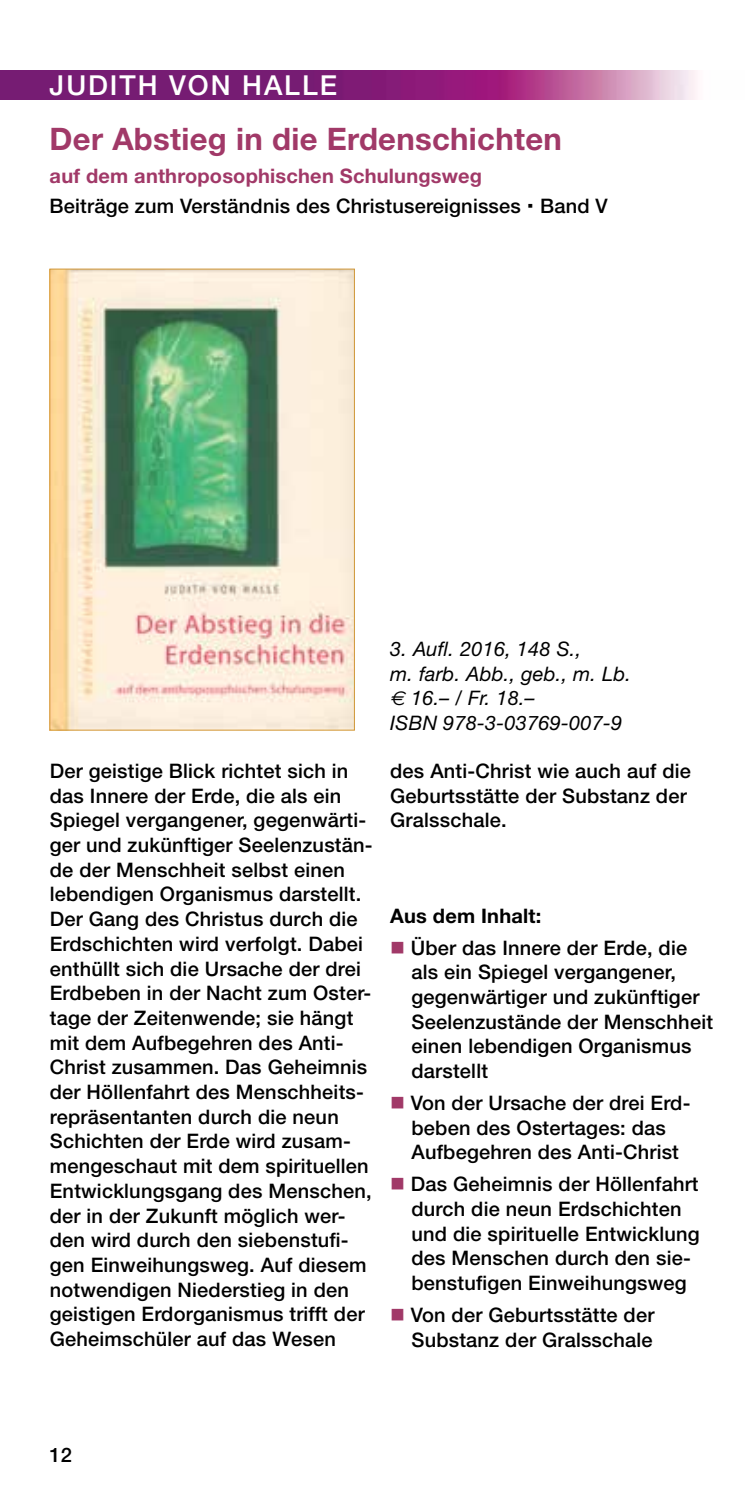
<style>
.page{position:relative;width:745px;height:1489px;background:#fff}
.page>*{position:absolute;margin:0;border:0;box-sizing:border-box;transform-origin:0 0}
.t1{font:700 31px "Helvetica Neue";letter-spacing:.01em;color:#a13968}
.t2{font:500 27.5px "Helvetica Neue";letter-spacing:.07em;color:#fff}
.t3{font:500 20px/24.8px "Helvetica Neue";letter-spacing:.01em;color:#000}
.t4{font:italic 20px/24.5px "Helvetica Neue";letter-spacing:.01em;color:#000}
.t5{font:700 20px "Helvetica Neue";letter-spacing:.01em;color:#a13968}
.t6{font:700 20px "Helvetica Neue";letter-spacing:.01em;color:#000}
.s1{font-family:"Euro Sans"}
.s2{color:#a13968}
</style>
<div class="page">
<img style="left:52px;top:271px;width:300px;height:457px">
<div style="left:50px;top:269px;width:304px;height:461px;border:1px solid #d09737"></div>
<img style="left:0;top:71px;width:697px;height:28px">
<h2 class="t2" style="left:50px;top:69px;width:289px">JUDITH VON HALLE</h2>
<h1 class="t1" style="left:50px;top:120px;width:513px">Der Abstieg in die Erdenschichten</h1>
<p class="t5" style="left:50px;top:164px;width:434px">auf dem anthroposophischen Schulungsweg</p>
<p class="t3" style="left:50px;top:194px;width:559px">Beiträge zum Verständnis des Christusereignisses Band V</p>
<p class="t3" style="left:50px;top:758px;width:324px">Der geistige Blick richtet sich in das Innere der Erde, die als ein<br>Spiegel vergangener, gegenwärti&shy;ger und zukünftiger Seelenzustän&shy;de der Menschheit selbst einen lebendigen Organismus darstellt.<br>Der Gang des Christus durch die<br>Erdschichten wird verfolgt. Dabei enthüllt sich die Ursache der drei<br>Erdbeben in der Nacht zum Oster&shy;tage der Zeitenwende; sie hängt mit dem Aufbegehren des Anti-<br>Christ zusammen. Das Geheimnis der Höllenfahrt des Menschheits&shy;repräsentanten durch die neun<br>Schichten der Erde wird zusam&shy;mengeschaut mit dem spirituellen<br>Entwicklungsgang des Menschen, der in der Zukunft möglich wer&shy;den wird durch den siebenstufi&shy;gen Einweihungsweg. Auf diesem notwendigen Niederstieg in den geistigen Erdorganismus trifft der<br>Geheimschüler auf das Wesen</p>
<p class="t4" style="left:390px;top:636px;width:242px">3. Aufl. 2016, 148 S.,<br>m. farb. Abb., geb., m. Lb. <span class="s1">€</span> 16.– / Fr. 18.–<br>ISBN 978-3-03769-007-9</p>
<p class="t3" style="left:390px;top:758px;width:302px">des Anti-Christ wie auch auf die<br>Geburtsstätte der Substanz der<br>Gralsschale.</p>
<p class="t6" style="left:390px;top:903px;width:152px">Aus dem Inhalt:</p>
<p class="t3" style="left:411px;top:934px;width:303px;text-indent:-21px"><span class="s2">■</span> Über das Innere der Erde, die als ein Spiegel vergangener, gegenwärtiger und zukünftiger<br>Seelenzustände der Menschheit einen lebendigen Organismus darstellt</p>
<p class="t3" style="left:390px;top:1090px;width:301px;text-align:center"><span class="s2">■</span> Von der Ursache der drei Erd&shy;beben des Ostertages: das<br>Aufbegehren des Anti-Christ</p>
<p class="t3" style="left:411px;top:1171px;width:289px;text-indent:-21px"><span class="s2">■</span> Das Geheimnis der Höllenfahrt durch die neun Erdschichten und die spirituelle Entwicklung des Menschen durch den sie&shy;benstufigen Einweihungsweg</p>
<p class="t3" style="left:390px;top:1301px;width:265px;text-align:right"><span class="s2">■</span> Von der Geburtsstätte der<br>Substanz der Gralsschale</p>
<p class="t3" style="left:50px;top:1442px;width:24px">12</p>
</div>
